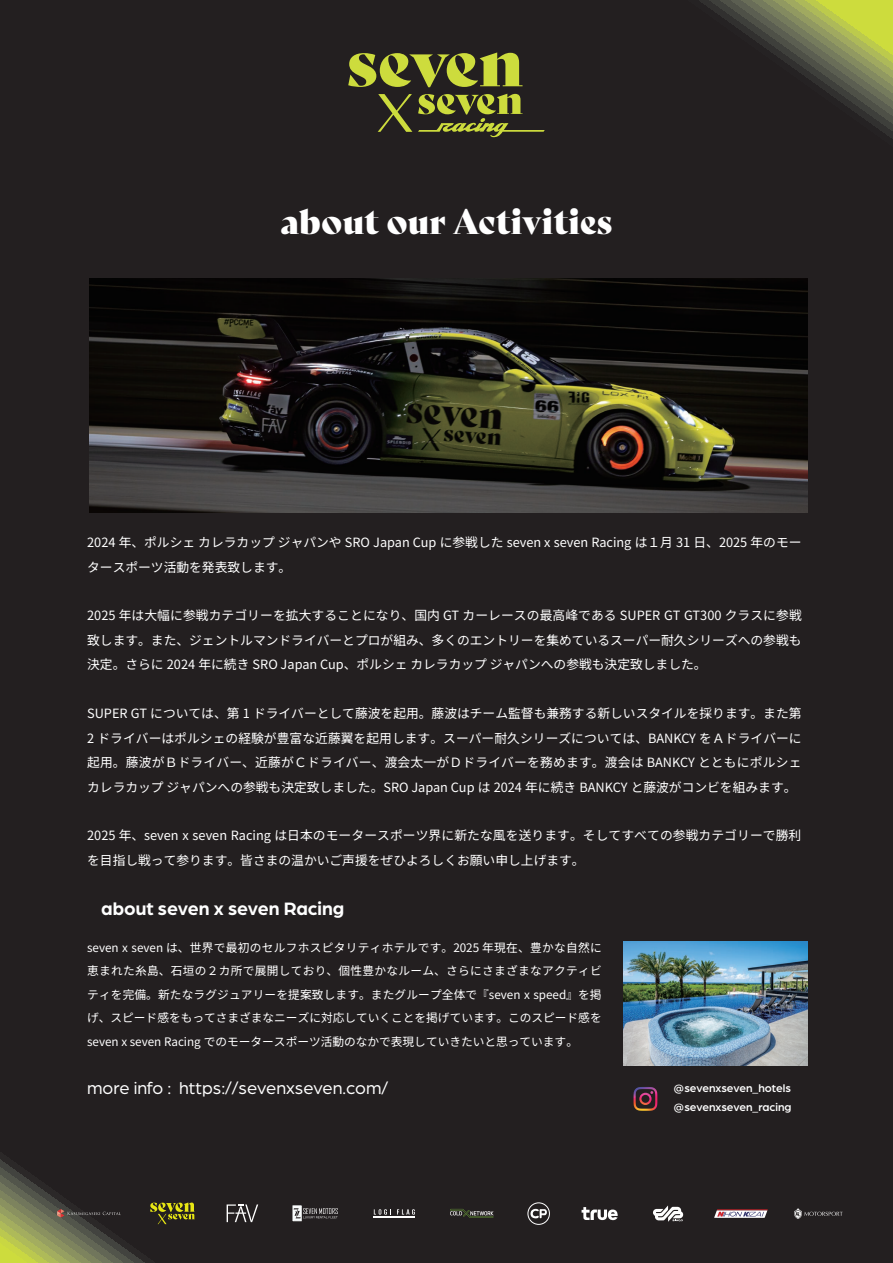
<style>
.page{position:relative;width:893px;height:1263px;background:#231f20}
.page>*{position:absolute;margin:0;border:0;box-sizing:border-box;transform-origin:0 0}
.t1{font:34.05px "Bely Display";color:#fff}
.t2{font:700 19.2px "Arboria";color:#fff}
.t3{font:18px "Arboria";color:#fff}
.t4{font:12.75px/24.5px "Noto Sans JP";color:#fff}
.t5{font:11.7px/23.4px "Noto Sans JP";color:#fff;text-align:justify}
.t6{font:500 11.7px "Arboria";color:#fff}
</style>
<div class="page">
<svg style="left:378px;top:94px;width:34px;height:38px"></svg>
<svg style="left:348px;top:52px;width:175px;height:35px;background:#7a802e"></svg>
<svg style="left:418px;top:94px;width:127px;height:43px;background:#575928"></svg>
<svg style="left:293px;top:1206px;width:45px;height:15px"></svg>
<svg style="left:57px;top:1209px;width:64px;height:8px"></svg>
<hr style="left:717px;top:1209px;width:51px;height:1px;background:#d1232a">
<svg style="left:714px;top:1210px;width:53px;height:8px"></svg>
<svg style="left:374px;top:1209px;width:17px;height:5px"></svg>
<svg style="left:397px;top:1209px;width:18px;height:5px"></svg>
<hr style="left:373px;top:1216px;width:42px;height:1px;background:#fff">
<hr style="left:373px;top:1217px;width:42px;height:1px;background:#fff">
<svg style="left:450px;top:1209px;width:43px;height:9px"></svg>
<svg style="left:227px;top:1204px;width:31px;height:18px"></svg>
<div style="left:528px;top:1202px;width:22px;height:23px;border:1px solid #fff;border-radius:50%"></div>
<svg style="left:530px;top:1208px;width:17px;height:11px"></svg>
<svg style="left:150px;top:1202px;width:45px;height:22px"></svg>
<svg style="left:653px;top:1205px;width:30px;height:17px"></svg>
<svg style="left:794px;top:1208px;width:49px;height:11px"></svg>
<svg style="left:582px;top:1207px;width:36px;height:13px"></svg>
<img style="left:89px;top:279px;width:719px;height:233px">
<img style="left:623px;top:942px;width:185px;height:123px">
<img style="left:633px;top:1087px;width:24px;height:24px">
<h1 class="t1" style="left:281px;top:194px;width:333px">about our Activities</h1>
<p class="t4" style="left:87px;top:530px;width:716px">2024 年、ポルシェカレラカップジャパンや SRO Japan Cup に参戦した seven x seven Racing は１月 31 日、2025 年のモータースポーツ活動を発表致します。</p>
<p class="t4" style="left:87px;top:604px;width:716px;text-align:justify">2025 年は大幅に参戦カテゴリーを拡大することになり、国内 GT カーレースの最高峰である SUPER GT GT300 クラスに参戦致します。また、ジェントルマンドライバーとプロが組み、多くのエントリーを集めているスーパー耐久シリーズへの参戦も決定。さらに 2024 年に続き SRO Japan Cup、ポルシェカレラカップジャパンへの参戦も決定致しました。</p>
<p class="t4" style="left:87px;top:701px;width:716px;text-align:justify">SUPER GT については、第 1 ドライバーとして藤波を起用。藤波はチーム監督も兼務する新しいスタイルを採ります。また第2 ドライバーはポルシェの経験が豊富な近藤翼を起用します。スーパー耐久シリーズについては、BANKCY をＡドライバーに起用。藤波がＢドライバー、近藤がＣドライバー、渡会太一がＤドライバーを務めます。渡会は BANKCY とともにポルシェカレラカップジャパンへの参戦も決定致しました。SRO Japan Cup は 2024 年に続き BANKCY と藤波がコンビを組みます。</p>
<p class="t4" style="left:87px;top:824px;width:716px">2025 年、seven x seven Racing は日本のモータースポーツ界に新たな風を送ります。そしてすべての参戦カテゴリーで勝利を目指し戦って参ります。皆さまの温かいご声援をぜひよろしくお願い申し上げます。</p>
<h2 class="t2" style="left:101px;top:896px;width:245px">about seven x seven Racing</h2>
<p class="t5" style="left:87px;top:936px;width:516px">seven x seven は、世界で最初のセルフホスピタリティホテルです。2025 年現在、豊かな自然に恵まれた糸島、石垣の２カ所で展開しており、個性豊かなルーム、さらにさまざまなアクティビティを完備。新たなラグジュアリーを提案致します。またグループ全体で『seven x speed』を掲げ、スピード感をもってさまざまなニーズに対応していくことを掲げています。このスピード感をseven x seven Racing でのモータースポーツ活動のなかで表現していきたいと思っています。</p>
<h3 class="t3" style="left:87px;top:1076px;width:303px">more info : https://sevenxseven.com/</h3>
<p class="t6" style="left:674px;top:1080px;width:119px">@sevenxseven_hotels</p>
<p class="t6" style="left:674px;top:1099px;width:120px">@sevenxseven_racing</p>
</div>
